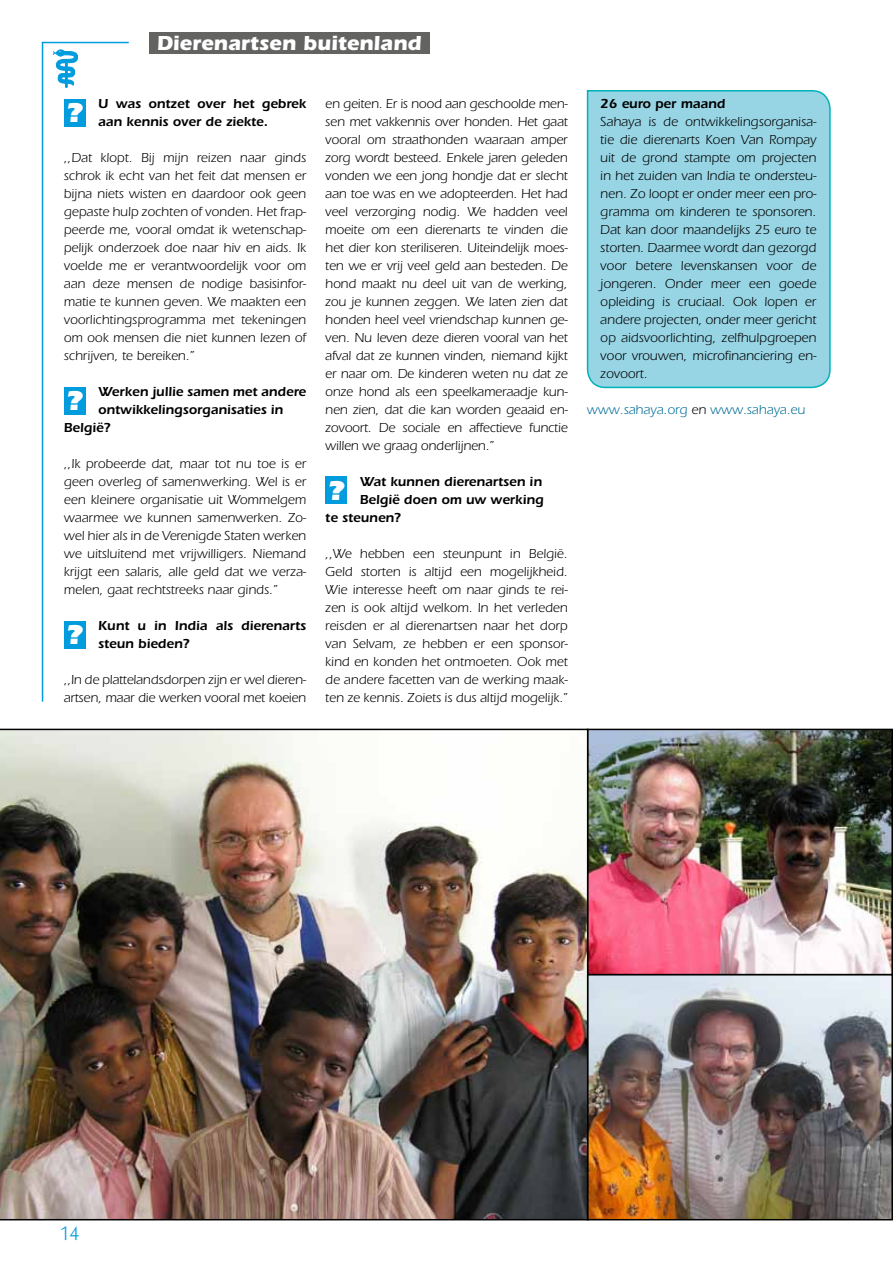
<style>
.page{position:relative;width:893px;height:1263px;background:#fff}
.page>*{position:absolute;margin:0;border:0;box-sizing:border-box;transform-origin:0 0}
.t1{font:900 28.2px "ITC Eras Std";color:#fff}
.t2{font:700 21px "ITC Eras Std";color:#fff}
.t3{font:19.2px "ITC Kabel Std";color:#009cde}
.t4{font:13.5px/18px "ITC Eras Std";color:#000;text-align:justify}
.t5{font:600 13.5px/18px "ITC Eras Std";color:#000}
.t6{font:13.5px "ITC Eras Std";color:#006e96}
.s1{color:#000}
</style>
<div class="page">
<hr style="left:42px;top:42px;width:87px;height:1px;background:#009cde">
<div style="left:149px;top:32px;width:280px;height:21px;background:#636362"></div>
<svg style="left:53px;top:50px;width:25px;height:35px"></svg>
<hr style="left:65px;top:60px;width:3px;height:28px;background:#009cde">
<hr style="left:42px;top:43px;width:1px;height:659px;background:#009cde">
<div style="left:64px;top:99px;width:21px;height:27px;background:#009cde"></div>
<div style="left:64px;top:387px;width:21px;height:27px;background:#009cde"></div>
<div style="left:64px;top:621px;width:21px;height:27px;background:#009cde"></div>
<div style="left:325px;top:476px;width:22px;height:28px;background:#009cde"></div>
<div style="left:586px;top:90px;width:245px;height:299px;background:#97d4e4"></div>
<img style="left:590px;top:732px;width:300px;height:485px">
<div style="left:587px;top:974px;width:306px;height:246px;border:2px solid #000"></div>
<div style="left:587px;top:729px;width:306px;height:246px;border:2px solid #000"></div>
<img style="left:0;top:729px;width:588px;height:491px">
<h2 class="t2" style="left:157px;top:30px;width:266px">Dierenartsen buitenland</h2>
<h1 class="t1" style="left:67px;top:97px;width:17px">?</h1>
<p class="t5" style="left:98px;top:95px;width:209px">U was ontzet over het gebrek aan kennis over de ziekte.</p>
<p class="t4" style="left:64px;top:149px;width:244px">,,Dat klopt. Bij mijn reizen naar ginds schrok ik echt van het feit dat mensen er bijna niets wisten en daardoor ook geen gepaste hulp zochten of vonden. Het frap&shy;peerde me, vooral omdat ik wetenschap&shy;pelijk onderzoek doe naar hiv en aids. Ik voelde me er verantwoordelijk voor om aan deze mensen de nodige basisinfor&shy;matie te kunnen geven. We maakten een voorlichtingsprogramma met tekeningen om ook mensen die niet kunnen lezen of schrijven, te bereiken.”</p>
<h1 class="t1" style="left:67px;top:385px;width:17px">?</h1>
<p class="t5" style="left:98px;top:383px;width:209px">Werken jullie samen met andere</p>
<p class="t5" style="left:98px;top:401px;width:187px">ontwikkelingsorganisaties in</p>
<p class="t5" style="left:64px;top:419px;width:48px">België?</p>
<p class="t4" style="left:64px;top:455px;width:244px">,,Ik probeerde dat, maar tot nu toe is er geen overleg of samenwerking. Wel is er een kleinere organisatie uit Wommelgem waarmee we kunnen samenwerken. Zo&shy;wel hier als in de Verenigde Staten werken we uitsluitend met vrijwilligers. Niemand krijgt een salaris, alle geld dat we verza&shy;melen, gaat rechtstreeks naar ginds.”</p>
<h1 class="t1" style="left:67px;top:619px;width:17px">?</h1>
<p class="t5" style="left:98px;top:617px;width:209px">Kunt u in India als dierenarts steun bieden?</p>
<p class="t4" style="left:64px;top:671px;width:244px">,,In de plattelandsdorpen zijn er wel dieren&shy;artsen, maar die werken vooral met koeien</p>
<p class="t4" style="left:325px;top:95px;width:244px">en geiten. Er is nood aan geschoolde men&shy;sen met vakkennis over honden. Het gaat vooral om straathonden waaraan amper zorg wordt besteed. Enkele jaren geleden vonden we een jong hondje dat er slecht aan toe was en we adopteerden. Het had veel verzorging nodig. We hadden veel moeite om een dierenarts te vinden die het dier kon steriliseren. Uiteindelijk moes&shy;ten we er vrij veel geld aan besteden. De hond maakt nu deel uit van de werking, zou je kunnen zeggen. We laten zien dat honden heel veel vriendschap kunnen ge&shy;ven. Nu leven deze dieren vooral van het afval dat ze kunnen vinden, niemand kijkt er naar om. De kinderen weten nu dat ze onze hond als een speelkameraadje kun&shy;nen zien, dat die kan worden geaaid en&shy;zovoort. De sociale en affectieve functie willen we graag onderlijnen.”</p>
<h1 class="t1" style="left:328px;top:474px;width:17px">?</h1>
<p class="t5" style="left:360px;top:473px;width:184px">Wat kunnen dierenartsen in</p>
<p class="t5" style="left:360px;top:491px;width:185px">België doen om uw werking</p>
<p class="t5" style="left:325px;top:509px;width:77px">te steunen?</p>
<p class="t4" style="left:325px;top:545px;width:244px">,,We hebben een steunpunt in België.<br>Geld storten is altijd een mogelijkheid.<br>Wie interesse heeft om naar ginds te rei&shy;zen is ook altijd welkom. In het verleden reisden er al dierenartsen naar het dorp van Selvam, ze hebben er een sponsor&shy;kind en konden het ontmoeten. Ook met de andere facetten van de werking maak&shy;ten ze kennis. Zoiets is dus altijd mogelijk.”</p>
<p class="t5" style="left:600px;top:95px;width:127px">26 euro per maand</p>
<p class="t4" style="left:600px;top:113px;width:218px">Sahaya is de ontwikkelingsorganisa&shy;tie die dierenarts Koen Van Rompay uit de grond stampte om projecten in het zuiden van India te ondersteu&shy;nen. Zo loopt er onder meer een pro&shy;gramma om kinderen te sponsoren.<br>Dat kan door maandelijks 25 euro te storten. Daarmee wordt dan gezorgd voor betere levenskansen voor de jongeren. Onder meer een goede opleiding is cruciaal. Ook lopen er andere projecten, onder meer gericht op aidsvoorlichting, zelfhulpgroepen voor vrouwen, microfinanciering en&shy;zovoort.</p>
<p class="t6" style="left:587px;top:402px;width:220px">www.sahaya.org <span class="s1">en</span> www.sahaya.eu</p>
<h3 class="t3" style="left:60px;top:1223px;width:21px">14</h3>
</div>
